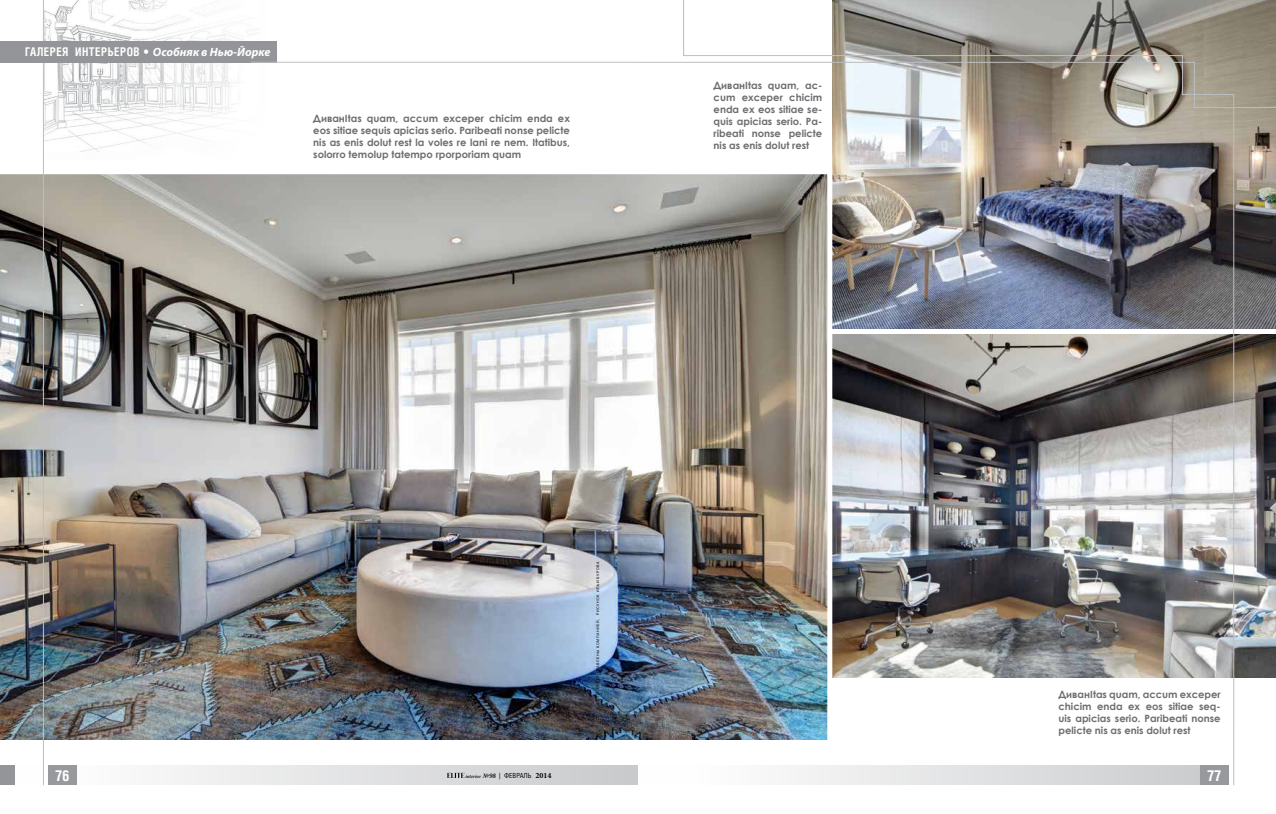
<style>
.page{position:relative;width:1276px;height:814px;background:#fff}
.page>*{position:absolute;margin:0;border:0;box-sizing:border-box;transform-origin:0 0}
.t1{font:700 15px "Helios Cond C";color:#fff}
.t2{font:700 12px "Helios Cond C";letter-spacing:.04em;color:#fff;scale:.95 1}
.t3{font:700 10px/12px "Century Gothic";color:#6d6e71;text-align:justify}
.t4{font:italic 600 5px "Minion Pro";letter-spacing:-.005em;color:#000}
.t5{font:3.5px "Helios C";letter-spacing:.16em;color:#000}
.s1{font-family:"Myriad Pro";font-style:italic}
.s2{font-size:7px}
.s3{font-family:"Century Gothic";font-weight:400;font-style:normal;font-size:7px}
.s4{font-family:"Helios Cond C";font-weight:400;font-style:normal;font-size:7px}
.s5{font-weight:700;font-style:normal;font-size:8px}
</style>
<div class="page">
<img style="left:1234px;top:0;width:42px;height:329px">
<img style="left:1234px;top:334px;width:42px;height:343px">
<img style="left:0;top:174px;width:682px;height:566px">
<div style="left:0;top:765px;width:638px;height:20px;background:linear-gradient(to right,#fff,#c9cacc)"></div>
<img style="left:44px;top:0;width:214px;height:152px">
<hr style="left:43px;top:0;width:1px;height:785px;background:#bcbec0">
<div style="left:48px;top:765px;width:29px;height:20px;background:#97999c"></div>
<div style="left:0;top:41px;width:276px;height:21px;background:#939598"></div>
<svg style="left:637px;top:61px;width:639px;height:47px"></svg>
<img style="left:682px;top:0;width:552px;height:786px">
<div style="left:638px;top:765px;width:590px;height:20px;background:linear-gradient(to right,#fff,#c9cacc)"></div>
<svg style="left:447px;top:772px;width:17px;height:6px"></svg>
<div style="left:1199px;top:765px;width:29px;height:20px;background:#97999c"></div>
<hr style="left:251px;top:62px;width:387px;height:1px;background:#bcbec0">
<div style="left:0;top:765px;width:15px;height:20px;background:#939598"></div>
<p class="t2" style="left:25px;top:45px;width:260px">ГАЛЕРЕЯ ИНТЕРЬЕРОВ • <span class="s1">Особняк в Нью-Йорке</span></p>
<p class="t3" style="left:313px;top:112px;width:258px">ДиванItas quam, accum exceper chicim enda ex eos sitiae sequis apicias serio. Paribeati nonse pelicte nis as enis dolut rest la voles re lani re nem. Itatibus, solorro temolup tatempo rporporiam quam</p>
<p class="t3" style="left:713px;top:79px;width:110px">ДиванItas quam, ac&shy;cum exceper chicim enda ex eos sitiae se&shy;quis apicias serio. Pa&shy;ribeati nonse pelicte nis as enis dolut rest</p>
<p class="t5" style="left:596px;top:704px;width:144px;rotate:-90deg">ФОТО: ПРЕДОСТАВЛЕНЫ КОМПАНИЕЙ, РИСУНОК Ильи Бурова</p>
<p class="t3" style="left:1058px;top:688px;width:164px">ДиванItas quam, accum exceper chicim enda ex eos sitiae seq&shy;uis apicias serio. Paribeati nonse pelicte nis as enis dolut rest</p>
<h1 class="t1" style="left:55px;top:766px;width:16px">76</h1>
<p class="t4" style="left:465px;top:773px;width:87px">interior <span class="s2">№98</span> <span class="s3">|</span> <span class="s4">ФЕВРАЛЬ</span> <span class="s5">2014</span></p>
<h1 class="t1" style="left:1207px;top:766px;width:16px">77</h1>
</div>
